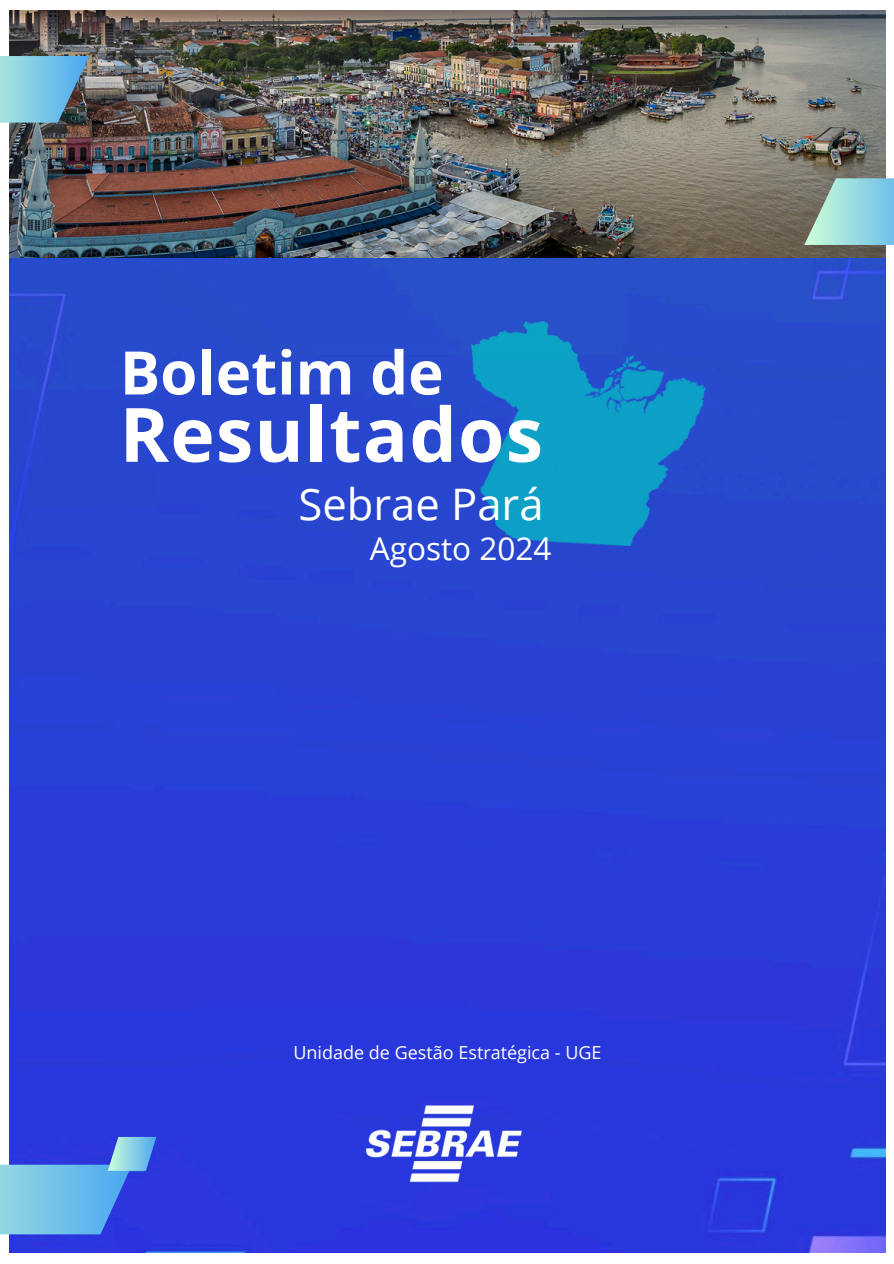
<style>
.page{position:relative;width:894px;height:1264px;background:#fff}
.page>*{position:absolute;margin:0;border:0;box-sizing:border-box;transform-origin:0 0}
.t1{font:700 75px "Open Sans";letter-spacing:.015em;color:#fff}
.t2{font:700 60px "Open Sans";color:#fff}
.t3{font:43.5px "Open Sans";color:#fff}
.t4{font:31.5px "Open Sans";color:#fff}
.t5{font:18px "Open Sans";color:#fff}
</style>
<div class="page">
<img style="left:9px;top:257px;width:875px;height:995px">
<img style="left:9px;top:11px;width:875px;height:246px">
<svg style="left:0;top:56px;width:89px;height:67px"></svg>
<svg style="left:804px;top:178px;width:89px;height:67px"></svg>
<img style="left:364px;top:1098px;width:158px;height:88px">
<img style="left:471px;top:321px;width:234px;height:224px">
<svg style="left:0;top:1164px;width:132px;height:70px"></svg>
<svg style="left:108px;top:1136px;width:48px;height:34px"></svg>
<h1 class="t2" style="left:120px;top:330px;width:325px">Boletim de</h1>
<h3 class="t1" style="left:120px;top:381px;width:425px">Resultados</h3>
<h4 class="t3" style="left:298px;top:473px;width:246px">Sebrae Pará</h4>
<p class="t4" style="left:370px;top:526px;width:183px">Agosto 2024</p>
<h2 class="t5" style="left:293px;top:1039px;width:309px">Unidade de Gestão Estratégica - UGE</h2>
</div>
